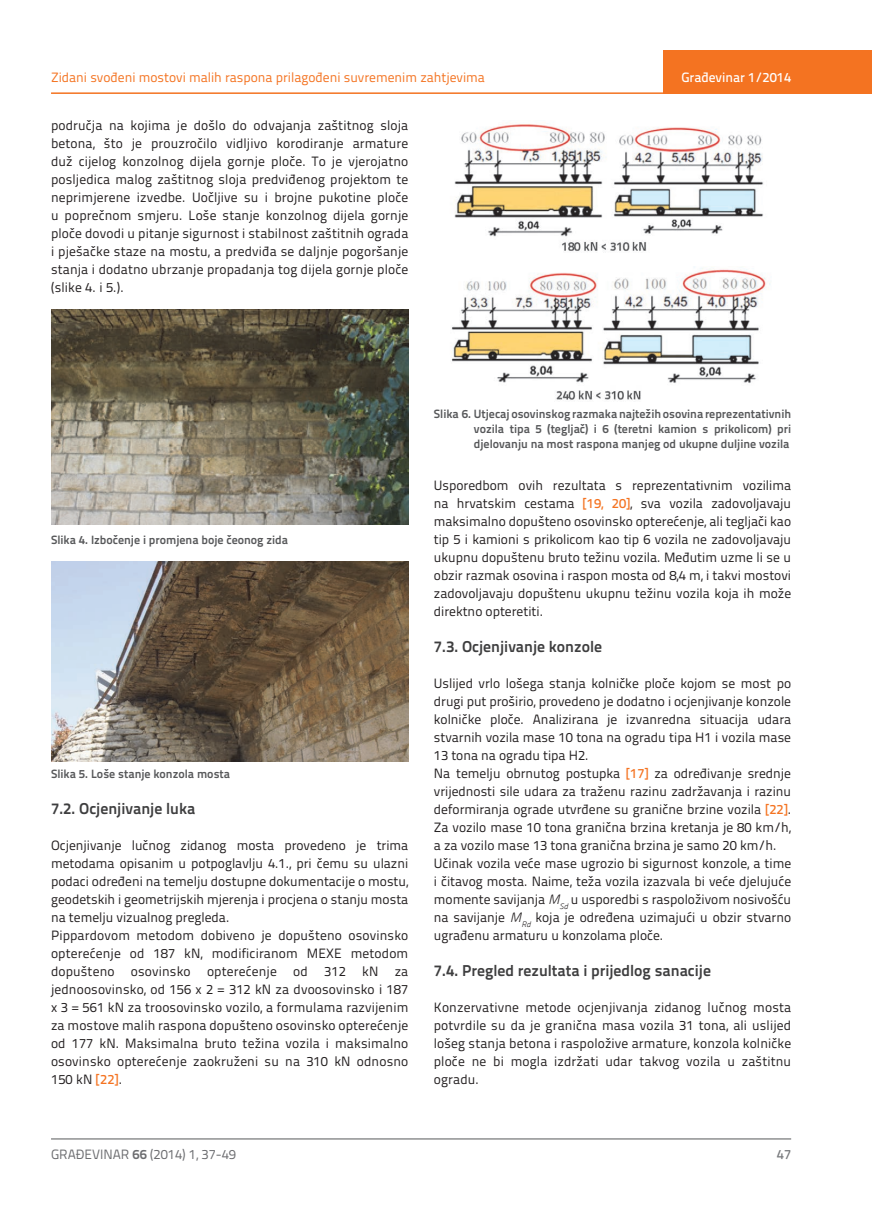
<style>
.page{position:relative;width:872px;height:1212px;background:#fff}
.page>*{position:absolute;margin:0;border:0;box-sizing:border-box;transform-origin:0 0}
.t1{font:700 15.75px "Titillium Text 22 L";color:#3e3e3f}
.t2{font:13.5px/18px "Titillium Text 22 L";color:#231f20;text-align:justify}
.t3{font:13.5px "Titillium Text 22 L";color:#f47321}
.t4{font:13.5px "Titillium Text 22 L";color:#6c6d70}
.t5{font:500 13.5px "Titillium Text 22 L";color:#fff}
.t6{font:500 13.5px "Titillium Text 22 L";color:#787a7d}
.t7{font:700 12px/15px "Titillium Text 22 L";color:#57585a;text-align:justify}
.s1{font-weight:500;color:#f47321}
.s2{font-family:"Panefresco 250 wt";font-style:italic}
.s3{font-weight:700}
</style>
<div class="page">
<hr style="left:51px;top:92px;width:821px;height:2px;background:#f47321">
<div style="left:663px;top:50px;width:209px;height:44px;background:#f47321"></div>
<hr style="left:51px;top:1139px;width:740px;height:1px;background:#57585a">
<img style="left:51px;top:310px;width:357px;height:214px">
<img style="left:51px;top:562px;width:357px;height:199px">
<img style="left:454px;top:124px;width:310px;height:127px">
<img style="left:451px;top:267px;width:319px;height:133px">
<p class="t3" style="left:51px;top:68px;width:435px">Zidani svođeni mostovi malih raspona prilagođeni suvremenim zahtjevima</p>
<p class="t2" style="left:51px;top:115px;width:359px">područja na kojima je došlo do odvajanja zaštitnog sloja betona, što je prouzročilo vidljivo korodiranje armature duž cijelog konzolnog dijela gornje ploče. To je vjerojatno posljedica malog zaštitnog sloja predviđenog projektom te neprimjerene izvedbe. Uočljive su i brojne pukotine ploče u poprečnom smjeru. Loše stanje konzolnog dijela gornje ploče dovodi u pitanje sigurnost i stabilnost zaštitnih ograda i pješačke staze na mostu, a predviđa se daljnje pogoršanje stanja i dodatno ubrzanje propadanja tog dijela gornje ploče (slike 4. i 5.).</p>
<p class="t5" style="left:681px;top:67px;width:111px">Građevinar 1/2014</p>
<p class="t7" style="left:51px;top:531px;width:239px">Slika 4. Izbočenje i promjena boje čeonog zida</p>
<p class="t7" style="left:51px;top:766px;width:181px">Slika 5. Loše stanje konzola mosta</p>
<p class="t1" style="left:51px;top:796px;width:146px">7.2. Ocjenjivanje luka</p>
<p class="t2" style="left:51px;top:836px;width:359px;text-align:left">Ocjenjivanje lučnog zidanog mosta provedeno je trima metodama opisanim u potpoglavlju 4.1., pri čemu su ulazni podaci određeni na temelju dostupne dokumentacije o mostu, geodetskih i geometrijskih mjerenja i procjena o stanju mosta na temelju vizualnog pregleda.<br>Pippardovom metodom dobiveno je dopušteno osovinsko opterećenje od 187 kN, modificiranom MEXE metodom dopušteno osovinsko opterećenje od 312 kN za jednoosovinsko, od 156 x 2 = 312 kN za dvoosovinsko i 187 x 3 = 561 kN za troosovinsko vozilo, a formulama razvijenim za mostove malih raspona dopušteno osovinsko opterećenje od 177 kN. Maksimalna bruto težina vozila i maksimalno osovinsko opterećenje zaokruženi su na 310 kN odnosno 150 kN <span class="s1">[22]</span>.</p>
<p class="t7" style="left:474px;top:405px;width:319px;text-indent:-40px">Slika 6. Utjecaj osovinskog razmaka najtežih osovina reprezentativnih vozila tipa 5 (tegljač) i 6 (teretni kamion s prikolicom) pri djelovanju na most raspona manjeg od ukupne duljine vozila</p>
<p class="t2" style="left:434px;top:475px;width:359px">Usporedbom ovih rezultata s reprezentativnim vozilima na hrvatskim cestama <span class="s1">[19, 20]</span>, sva vozila zadovoljavaju maksimalno dopušteno osovinsko opterećenje, ali tegljači kao tip 5 i kamioni s prikolicom kao tip 6 vozila ne zadovoljavaju ukupnu dopuštenu bruto težinu vozila. Međutim uzme li se u obzir razmak osovina i raspon mosta od 8,4 m, i takvi mostovi zadovoljavaju dopuštenu ukupnu težinu vozila koja ih može direktno opteretiti.</p>
<p class="t1" style="left:434px;top:634px;width:170px">7.3. Ocjenjivanje konzole</p>
<p class="t2" style="left:434px;top:673px;width:359px;text-align:left">Uslijed vrlo lošega stanja kolničke ploče kojom se most po drugi put proširio, provedeno je dodatno i ocjenjivanje konzole kolničke ploče. Analizirana je izvanredna situacija udara stvarnih vozila mase 10 tona na ogradu tipa H1 i vozila mase 13 tona na ogradu tipa H2.<br>Na temelju obrnutog postupka <span class="s1">[17]</span> za određivanje srednje vrijednosti sile udara za traženu razinu zadržavanja i razinu deformiranja ograde utvrđene su granične brzine vozila <span class="s1">[22]</span>.<br>Za vozilo mase 10 tona granična brzina kretanja je 80 km/h, a za vozilo mase 13 tona granična brzina je samo 20 km/h.<br>Učinak vozila veće mase ugrozio bi sigurnost konzole, a time i čitavog mosta. Naime, teža vozila izazvala bi veće djelujuće momente savijanja <span class="s2">M</span><sub>Sd</sub> u usporedbi s raspoloživom nosivošću na savijanje <span class="s2">M</span><sub>Rd</sub> koja je određena uzimajući u obzir stvarno ugrađenu armaturu u konzolama ploče.</p>
<p class="t1" style="left:434px;top:958px;width:279px">7.4. Pregled rezultata i prijedlog sanacije</p>
<p class="t2" style="left:434px;top:998px;width:359px">Konzervativne metode ocjenjivanja zidanog lučnog mosta potvrdile su da je granična masa vozila 31 tona, ali uslijed lošeg stanja betona i raspoložive armature, konzola kolničke ploče ne bi mogla izdržati udar takvog vozila u zaštitnu ogradu.</p>
<p class="t4" style="left:51px;top:1144px;width:186px">GRAĐEVINAR <span class="s3">66</span> (2014) 1, 37-49</p>
<p class="t6" style="left:777px;top:1144px;width:16px">47</p>
</div>
